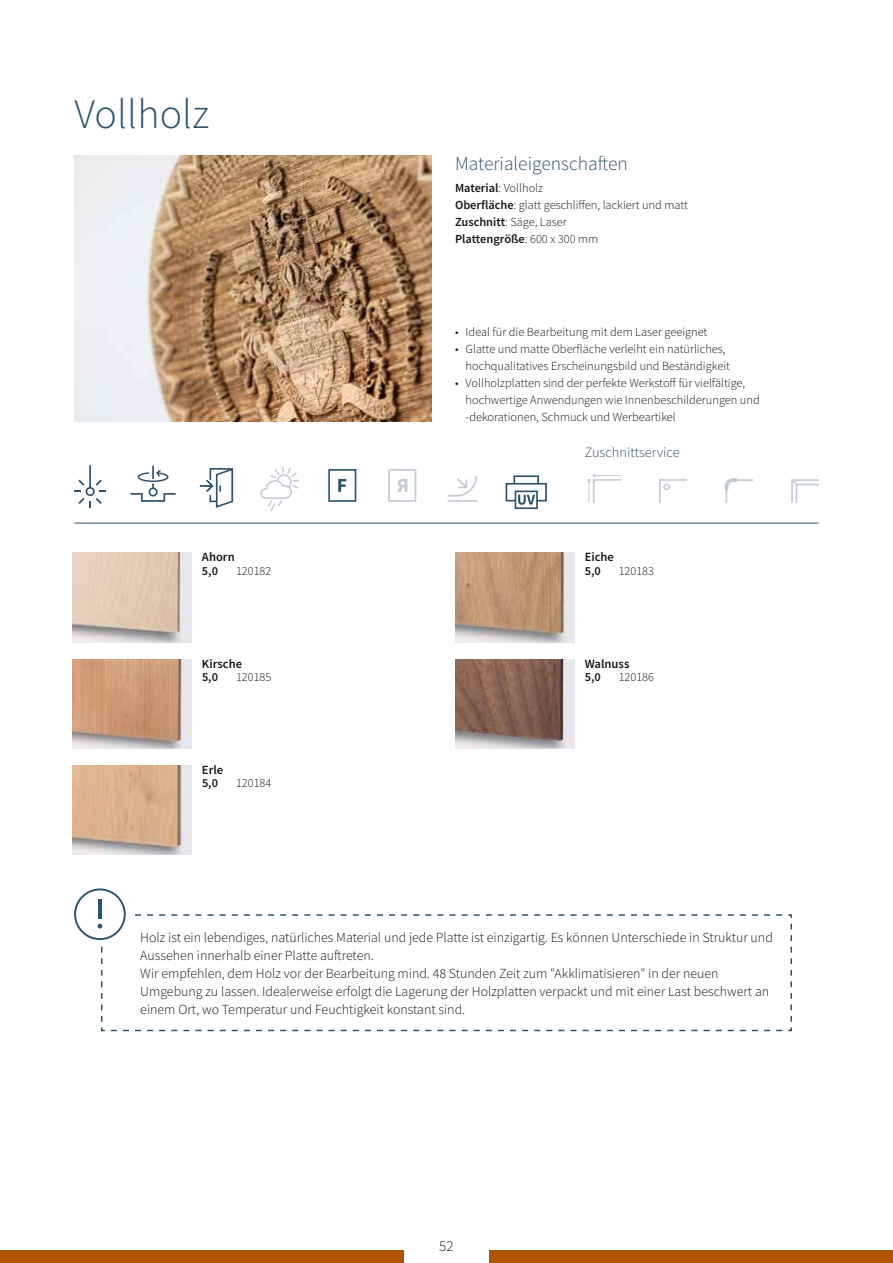
<style>
.page{position:relative;width:893px;height:1263px;background:#fff}
.page>*{position:absolute;margin:0;border:0;box-sizing:border-box;transform-origin:0 0}
.t1{font:300 42px "Source Sans Pro";letter-spacing:.005em;color:#2e536c}
.t2{font:300 19.5px "Source Sans Pro";color:#2e536c}
.t3{font:300 15px "Source Sans Pro";color:#181716}
.t4{font:300 14.25px "Source Sans Pro";letter-spacing:.005em;color:#2e536c}
.t5{font:300 13.8px/18px "Source Sans Pro";color:#181716}
.t6{font:600 12.6px "Source Sans Pro";color:#181716}
.t7{font:300 12.3px/17px "Source Sans Pro";color:#181716}
.t8{font:600 12.3px "Source Sans Pro";color:#181716}
.s1{font-weight:600}
</style>
<div class="page">
<img style="left:72px;top:553px;width:119px;height:89px">
<img style="left:72px;top:659px;width:119px;height:89px">
<img style="left:72px;top:765px;width:119px;height:90px">
<img style="left:455px;top:553px;width:119px;height:89px">
<img style="left:455px;top:659px;width:119px;height:89px">
<div style="left:513px;top:475px;width:26px;height:10px;border:2px solid #2e536c"></div>
<div style="left:506px;top:483px;width:41px;height:18px;border:2px solid #2e536c"></div>
<div style="left:515px;top:490px;width:23px;height:19px;border:2px solid #2e536c"></div>
<svg style="left:518px;top:495px;width:17px;height:10px"></svg>
<hr style="left:448px;top:500px;width:29px;height:2px;background:#c4cbd5">
<svg style="left:448px;top:476px;width:29px;height:21px"></svg>
<div style="left:388px;top:469px;width:28px;height:33px;border:2px solid #c4cbd5"></div>
<svg style="left:397px;top:479px;width:10px;height:13px"></svg>
<svg style="left:260px;top:467px;width:39px;height:44px"></svg>
<div style="left:328px;top:469px;width:28px;height:33px;border:2px solid #2e536c"></div>
<svg style="left:338px;top:479px;width:8px;height:13px"></svg>
<svg style="left:200px;top:468px;width:33px;height:40px"></svg>
<svg style="left:74px;top:465px;width:32px;height:43px"></svg>
<svg style="left:131px;top:466px;width:45px;height:36px"></svg>
<hr style="left:74px;top:523px;width:745px;height:1px;background:#2e536c">
<img style="left:74px;top:155px;width:358px;height:266px">
<svg style="left:791px;top:479px;width:27px;height:23px"></svg>
<svg style="left:587px;top:473px;width:33px;height:29px"></svg>
<svg style="left:659px;top:479px;width:27px;height:23px"></svg>
<svg style="left:725px;top:478px;width:27px;height:24px"></svg>
<svg style="left:74px;top:888px;width:718px;height:143px"></svg>
<hr style="left:98px;top:899px;width:3px;height:19px;background:#2e536c">
<div style="left:0;top:1250px;width:404px;height:13px;background:#af5307"></div>
<div style="left:489px;top:1250px;width:404px;height:13px;background:#af5307"></div>
<h1 class="t1" style="left:74px;top:88px;width:136px">Vollholz</h1>
<h2 class="t2" style="left:455px;top:151px;width:174px">Materialeigenschaften</h2>
<p class="t7" style="left:455px;top:180px;width:234px"><span class="s1">Material</span>: Vollholz<br><span class="s1">Oberfläche</span>: glatt geschliffen, lackiert und matt<br><span class="s1">Zuschnitt</span>: Säge, Laser<br><span class="s1">Plattengröße</span>: 600 x 300 mm</p>
<p class="t7" style="left:455px;top:323px;width:254px">• Ideal für die Bearbeitung mit dem Laser geeignet</p>
<p class="t7" style="left:466px;top:340px;width:266px;text-indent:-11px">• Glatte und matte Oberfläche verleiht ein natürliches, hochqualitatives Erscheinungsbild und Beständigkeit</p>
<p class="t7" style="left:466px;top:374px;width:296px;text-indent:-11px">• Vollholzplatten sind der perfekte Werkstoff für vielfältige, hochwertige Anwendungen wie Innenbeschilderungen und -dekorationen, Schmuck und Werbeartikel</p>
<p class="t4" style="left:585px;top:444px;width:97px">Zuschnittservice</p>
<p class="t6" style="left:202px;top:549px;width:34px">Ahorn</p>
<p class="t6" style="left:585px;top:549px;width:31px">Eiche</p>
<p class="t8" style="left:202px;top:563px;width:18px">5,0</p>
<p class="t7" style="left:236px;top:562px;width:37px">120182</p>
<p class="t8" style="left:585px;top:563px;width:18px">5,0</p>
<p class="t7" style="left:619px;top:562px;width:37px">120183</p>
<p class="t6" style="left:202px;top:655px;width:42px">Kirsche</p>
<p class="t6" style="left:585px;top:655px;width:46px">Walnuss</p>
<p class="t8" style="left:202px;top:669px;width:18px">5,0</p>
<p class="t7" style="left:236px;top:668px;width:37px">120185</p>
<p class="t8" style="left:585px;top:669px;width:18px">5,0</p>
<p class="t7" style="left:619px;top:668px;width:37px">120186</p>
<p class="t6" style="left:202px;top:761px;width:23px">Erle</p>
<p class="t8" style="left:202px;top:775px;width:18px">5,0</p>
<p class="t7" style="left:236px;top:775px;width:37px">120184</p>
<p class="t5" style="left:140px;top:928px;width:634px">Holz ist ein lebendiges, natürliches Material und jede Platte ist einzigartig. Es können Unterschiede in Struktur und Aussehen innerhalb einer Platte auftreten.<br>Wir empfehlen, dem Holz vor der Bearbeitung mind. 48 Stunden Zeit zum "Akklimatisieren" in der neuen Umgebung zu lassen. Idealerweise erfolgt die Lagerung der Holzplatten verpackt und mit einer Last beschwert an einem Ort, wo Temperatur und Feuchtigkeit konstant sind.</p>
<p class="t3" style="left:439px;top:1237px;width:16px">52</p>
</div>
